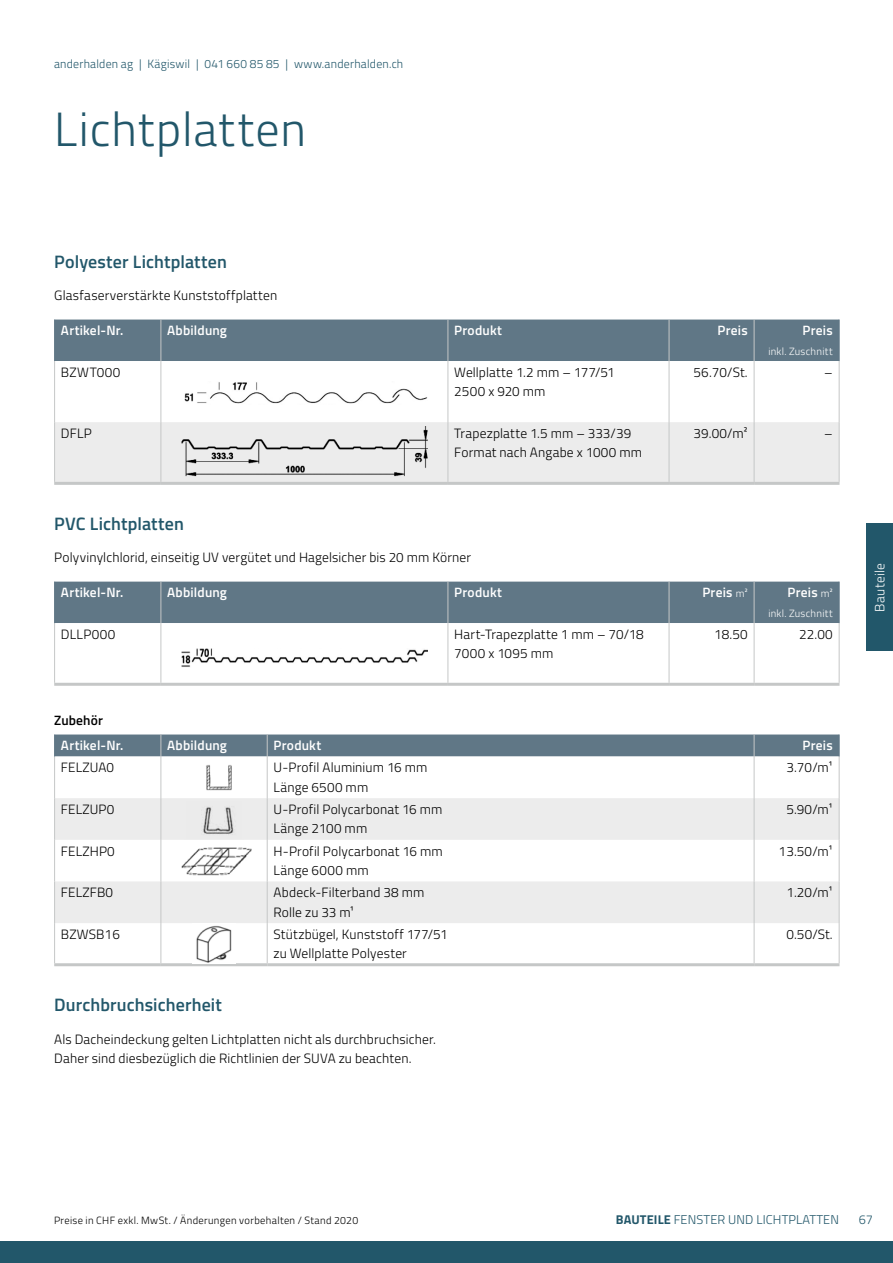
<style>
.page{position:relative;width:893px;height:1263px;background:#fff}
.page>*{position:absolute;margin:0;border:0;box-sizing:border-box;transform-origin:0 0}
.t1{font:300 48px "Titillium Web";letter-spacing:.02em;color:#22576a}
.t2{font:600 18px "Titillium Web";letter-spacing:.01em;color:#22576a}
.t3{font:300 13.5px/19.5px "Titillium Web";letter-spacing:.01em;color:#000}
.t4{font:600 13.5px "Titillium Web";letter-spacing:.015em;color:#fff}
.t5{font:300 13.5px "Titillium Web";letter-spacing:.02em;color:#fff}
.t6{font:300 13.5px "Titillium Web";letter-spacing:.03em;color:#000}
.t7{font:600 13.5px "Titillium Web";letter-spacing:.01em;color:#000}
.t8{font:300 12.75px "Titillium Web";letter-spacing:.01em;color:#22576a}
.t9{font:300 12px "Titillium Web";letter-spacing:.02em;color:#22576a}
.t10{font:300 10.5px "Titillium Web";letter-spacing:.03em;color:#000}
.t11{font:300 10.5px "Titillium Web";letter-spacing:.025em;color:#fff}
.s1{font-weight:300;font-size:10.5px}
.s2{font-weight:700}
</style>
<div class="page">
<div style="left:0;top:1242px;width:893px;height:21px;background:#22576a"></div>
<div style="left:55px;top:320px;width:784px;height:41px;background:#607786"></div>
<svg style="left:160px;top:361px;width:679px;height:61px"></svg>
<div style="left:55px;top:422px;width:784px;height:60px;background:#ececec"></div>
<hr style="left:161px;top:320px;width:1px;height:41px;background:#c5c7c7">
<hr style="left:448px;top:320px;width:1px;height:41px;background:#c5c7c7">
<hr style="left:669px;top:320px;width:1px;height:41px;background:#c5c7c7">
<hr style="left:754px;top:320px;width:1px;height:41px;background:#c5c7c7">
<hr style="left:754px;top:361px;width:1px;height:61px;background:#c5c7c7">
<hr style="left:161px;top:422px;width:1px;height:60px;background:#c5c7c7">
<hr style="left:448px;top:422px;width:1px;height:60px;background:#c5c7c7">
<hr style="left:669px;top:422px;width:1px;height:60px;background:#c5c7c7">
<hr style="left:754px;top:422px;width:1px;height:60px;background:#c5c7c7">
<hr style="left:54px;top:361px;width:1px;height:61px;background:#c5c7c7">
<hr style="left:54px;top:422px;width:1px;height:60px;background:#c5c7c7">
<hr style="left:54px;top:482px;width:107px;height:3px;background:#c5c7c7">
<hr style="left:669px;top:482px;width:85px;height:3px;background:#c5c7c7">
<hr style="left:754px;top:482px;width:85px;height:3px;background:#c5c7c7">
<hr style="left:839px;top:361px;width:1px;height:61px;background:#c5c7c7">
<hr style="left:839px;top:422px;width:1px;height:60px;background:#c5c7c7">
<hr style="left:161px;top:361px;width:1px;height:61px;background:#c5c7c7">
<hr style="left:448px;top:361px;width:1px;height:61px;background:#c5c7c7">
<hr style="left:669px;top:361px;width:1px;height:61px;background:#c5c7c7">
<hr style="left:161px;top:482px;width:287px;height:3px;background:#c5c7c7">
<hr style="left:448px;top:482px;width:221px;height:3px;background:#c5c7c7">
<hr style="left:54px;top:320px;width:1px;height:41px;background:#607786">
<hr style="left:839px;top:320px;width:1px;height:41px;background:#607786">
<img style="left:181px;top:366px;width:247px;height:54px">
<img style="left:181px;top:426px;width:247px;height:54px">
<div style="left:55px;top:582px;width:784px;height:41px;background:#607786"></div>
<svg style="left:55px;top:623px;width:784px;height:60px"></svg>
<hr style="left:161px;top:582px;width:1px;height:41px;background:#c5c7c7">
<hr style="left:448px;top:582px;width:1px;height:41px;background:#c5c7c7">
<hr style="left:669px;top:582px;width:1px;height:41px;background:#c5c7c7">
<hr style="left:754px;top:582px;width:1px;height:41px;background:#c5c7c7">
<hr style="left:754px;top:623px;width:1px;height:60px;background:#c5c7c7">
<hr style="left:54px;top:623px;width:1px;height:60px;background:#c5c7c7">
<hr style="left:54px;top:683px;width:107px;height:3px;background:#c5c7c7">
<hr style="left:669px;top:683px;width:85px;height:3px;background:#c5c7c7">
<hr style="left:754px;top:683px;width:85px;height:3px;background:#c5c7c7">
<hr style="left:839px;top:623px;width:1px;height:60px;background:#c5c7c7">
<hr style="left:161px;top:623px;width:1px;height:60px;background:#c5c7c7">
<hr style="left:448px;top:623px;width:1px;height:60px;background:#c5c7c7">
<hr style="left:669px;top:623px;width:1px;height:60px;background:#c5c7c7">
<hr style="left:161px;top:683px;width:287px;height:3px;background:#c5c7c7">
<hr style="left:448px;top:683px;width:221px;height:3px;background:#c5c7c7">
<hr style="left:54px;top:582px;width:1px;height:41px;background:#607786">
<hr style="left:839px;top:582px;width:1px;height:41px;background:#607786">
<img style="left:181px;top:627px;width:247px;height:40px">
<svg style="left:55px;top:756px;width:784px;height:207px"></svg>
<svg style="left:55px;top:798px;width:784px;height:125px;fill:#ececec"></svg>
<hr style="left:161px;top:756px;width:1px;height:42px;background:#c5c7c7">
<hr style="left:267px;top:756px;width:1px;height:42px;background:#c5c7c7">
<hr style="left:754px;top:756px;width:1px;height:42px;background:#c5c7c7">
<hr style="left:839px;top:756px;width:1px;height:42px;background:#c5c7c7">
<hr style="left:161px;top:798px;width:1px;height:42px;background:#c5c7c7">
<hr style="left:267px;top:798px;width:1px;height:42px;background:#c5c7c7">
<hr style="left:754px;top:798px;width:1px;height:42px;background:#c5c7c7">
<hr style="left:839px;top:798px;width:1px;height:42px;background:#c5c7c7">
<hr style="left:161px;top:840px;width:1px;height:41px;background:#c5c7c7">
<hr style="left:267px;top:840px;width:1px;height:41px;background:#c5c7c7">
<hr style="left:754px;top:840px;width:1px;height:41px;background:#c5c7c7">
<hr style="left:839px;top:840px;width:1px;height:41px;background:#c5c7c7">
<hr style="left:161px;top:881px;width:1px;height:42px;background:#c5c7c7">
<hr style="left:267px;top:881px;width:1px;height:42px;background:#c5c7c7">
<hr style="left:754px;top:881px;width:1px;height:42px;background:#c5c7c7">
<hr style="left:161px;top:923px;width:1px;height:40px;background:#c5c7c7">
<hr style="left:267px;top:923px;width:1px;height:40px;background:#c5c7c7">
<hr style="left:754px;top:923px;width:1px;height:40px;background:#c5c7c7">
<hr style="left:839px;top:923px;width:1px;height:40px;background:#c5c7c7">
<hr style="left:54px;top:756px;width:1px;height:42px;background:#c5c7c7">
<hr style="left:54px;top:798px;width:1px;height:42px;background:#c5c7c7">
<hr style="left:54px;top:840px;width:1px;height:41px;background:#c5c7c7">
<hr style="left:54px;top:923px;width:1px;height:40px;background:#c5c7c7">
<hr style="left:54px;top:881px;width:1px;height:42px;background:#c5c7c7">
<hr style="left:839px;top:881px;width:1px;height:42px;background:#c5c7c7">
<hr style="left:54px;top:963px;width:107px;height:3px;background:#c5c7c7">
<hr style="left:161px;top:963px;width:106px;height:3px;background:#c5c7c7">
<hr style="left:267px;top:963px;width:487px;height:3px;background:#c5c7c7">
<hr style="left:754px;top:963px;width:85px;height:3px;background:#c5c7c7">
<div style="left:54px;top:734px;width:786px;height:22px;background:#607786"></div>
<img style="left:186px;top:761px;width:56px;height:34px">
<img style="left:186px;top:802px;width:56px;height:36px">
<img style="left:173px;top:845px;width:82px;height:30px">
<img style="left:193px;top:923px;width:42px;height:40px">
<div style="left:867px;top:524px;width:26px;height:127px;background:#22576a"></div>
<p class="t9" style="left:54px;top:55px;width:351px">anderhalden ag | Kägiswil | 041 660 85 85 | www.anderhalden.ch</p>
<h1 class="t1" style="left:54px;top:94px;width:253px">Lichtplatten</h1>
<h2 class="t2" style="left:54px;top:248px;width:174px">Polyester Lichtplatten</h2>
<p class="t3" style="left:54px;top:285px;width:224px">Glasfaserverstärkte Kunststoffplatten</p>
<p class="t4" style="left:61px;top:320px;width:64px">Artikel-Nr.</p>
<p class="t4" style="left:167px;top:320px;width:61px">Abbildung</p>
<p class="t4" style="left:454px;top:320px;width:49px">Produkt</p>
<p class="t4" style="left:717px;top:320px;width:32px">Preis</p>
<p class="t4" style="left:802px;top:320px;width:32px">Preis</p>
<p class="t11" style="left:768px;top:343px;width:66px">inkl. Zuschnitt</p>
<p class="t6" style="left:61px;top:362px;width:61px">BZWT000</p>
<p class="t3" style="left:454px;top:362px;width:162px">Wellplatte 1.2 mm – 177/51<br>2500 x 920 mm</p>
<p class="t3" style="left:694px;top:362px;width:56px">56.70/St.</p>
<p class="t3" style="left:824px;top:362px;width:10px">–</p>
<p class="t3" style="left:61px;top:423px;width:32px">DFLP</p>
<p class="t3" style="left:454px;top:423px;width:189px">Trapezplatte 1.5 mm – 333/39<br>Format nach Angabe x 1000 mm</p>
<p class="t3" style="left:694px;top:423px;width:56px">39.00/m²</p>
<p class="t3" style="left:824px;top:423px;width:10px">–</p>
<h2 class="t2" style="left:54px;top:510px;width:131px">PVC Lichtplatten</h2>
<p class="t3" style="left:54px;top:547px;width:418px">Polyvinylchlorid, einseitig UV vergütet und Hagelsicher bis 20 mm Körner</p>
<p class="t4" style="left:61px;top:582px;width:64px">Artikel-Nr.</p>
<p class="t4" style="left:167px;top:582px;width:61px">Abbildung</p>
<p class="t4" style="left:454px;top:582px;width:49px">Produkt</p>
<p class="t4" style="left:702px;top:582px;width:47px">Preis <span class="s1">m²</span></p>
<p class="t4" style="left:787px;top:582px;width:47px">Preis <span class="s1">m²</span></p>
<p class="t11" style="left:768px;top:605px;width:66px">inkl. Zuschnitt</p>
<p class="t3" style="left:61px;top:624px;width:56px">DLLP000</p>
<p class="t3" style="left:454px;top:624px;width:191px">Hart-Trapezplatte 1 mm – 70/18<br>7000 x 1095 mm</p>
<p class="t3" style="left:714px;top:624px;width:35px">18.50</p>
<p class="t3" style="left:799px;top:624px;width:35px">22.00</p>
<p class="t7" style="left:54px;top:710px;width:50px">Zubehör</p>
<p class="t4" style="left:61px;top:735px;width:64px">Artikel-Nr.</p>
<p class="t4" style="left:167px;top:735px;width:61px">Abbildung</p>
<p class="t4" style="left:274px;top:735px;width:49px">Produkt</p>
<p class="t4" style="left:802px;top:735px;width:32px">Preis</p>
<p class="t3" style="left:61px;top:757px;width:55px">FELZUA0</p>
<p class="t3" style="left:274px;top:757px;width:155px">U-Profil Aluminium 16 mm<br>Länge 6500 mm</p>
<p class="t3" style="left:786px;top:757px;width:48px">3.70/m¹</p>
<p class="t3" style="left:61px;top:799px;width:55px">FELZUP0</p>
<p class="t3" style="left:274px;top:799px;width:170px">U-Profil Polycarbonat 16 mm<br>Länge 2100 mm</p>
<p class="t3" style="left:786px;top:799px;width:48px">5.90/m¹</p>
<p class="t3" style="left:61px;top:840px;width:55px">FELZHP0</p>
<p class="t3" style="left:274px;top:840px;width:171px">H-Profil Polycarbonat 16 mm<br>Länge 6000 mm</p>
<p class="t3" style="left:779px;top:840px;width:56px">13.50/m¹</p>
<p class="t3" style="left:61px;top:882px;width:54px">FELZFB0</p>
<p class="t3" style="left:274px;top:882px;width:152px">Abdeck-Filterband 38 mm<br>Rolle zu 33 m¹</p>
<p class="t3" style="left:786px;top:882px;width:48px">1.20/m¹</p>
<p class="t3" style="left:61px;top:924px;width:60px">BZWSB16</p>
<p class="t3" style="left:274px;top:924px;width:176px">Stützbügel, Kunststoff 177/51 zu Wellplatte Polyester</p>
<p class="t3" style="left:786px;top:924px;width:48px">0.50/St.</p>
<h2 class="t2" style="left:54px;top:991px;width:169px">Durchbruchsicherheit</h2>
<p class="t3" style="left:54px;top:1028px;width:383px">Als Dacheindeckung gelten Lichtplatten nicht als durchbruchsicher.<br>Daher sind diesbezüglich die Richtlinien der SUVA zu beachten.</p>
<p class="t5" style="left:870px;top:612px;width:50px;rotate:-90deg">Bauteile</p>
<p class="t10" style="left:54px;top:1213px;width:306px">Preise in CHF exkl. MwSt. / Änderungen vorbehalten / Stand 2020</p>
<p class="t8" style="left:616px;top:1210px;width:225px"><span class="s2">BAUTEILE</span> FENSTER UND LICHTPLATTEN</p>
<p class="t8" style="left:859px;top:1210px;width:16px">67</p>
</div>
